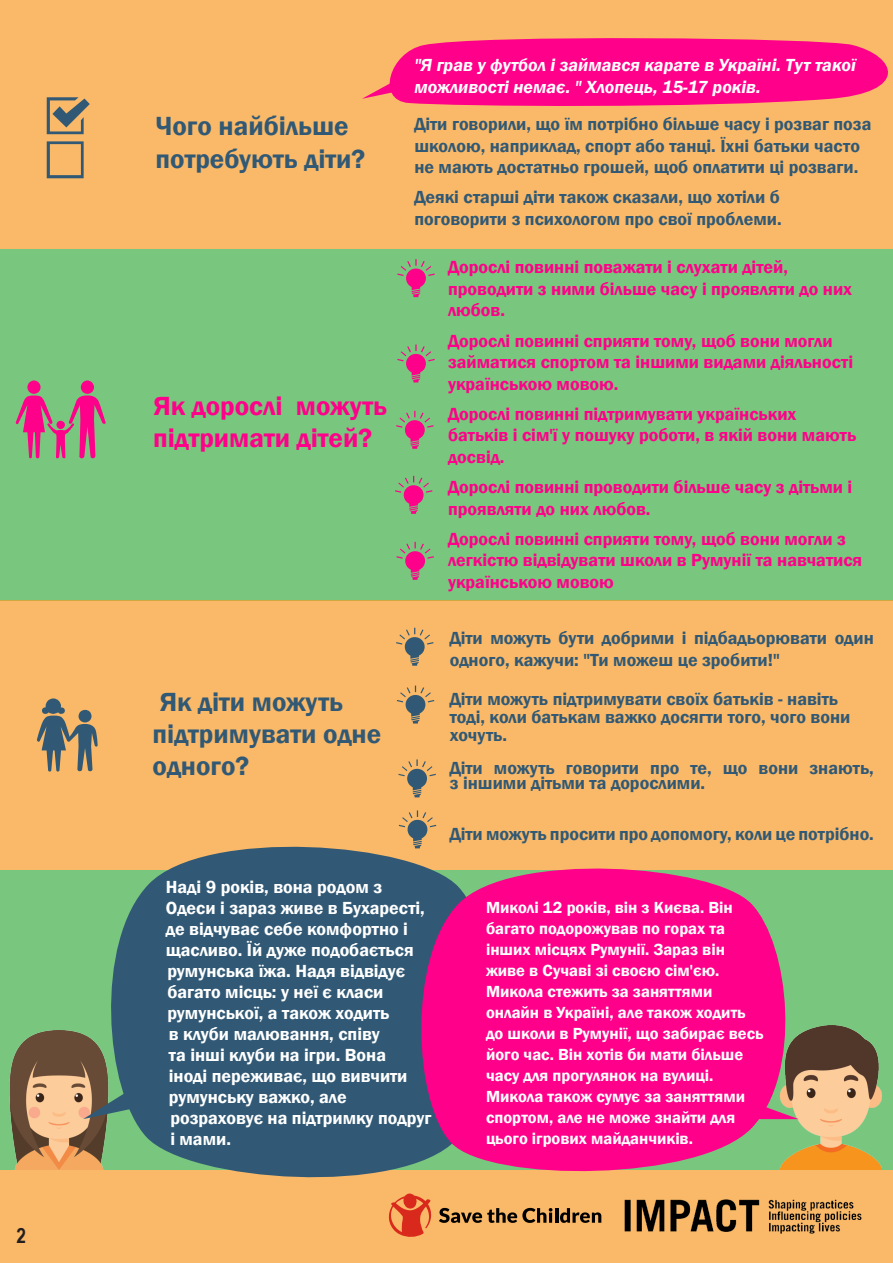
<style>
.page{position:relative;width:893px;height:1263px;background:#fff}
.page>*{position:absolute;margin:0;border:0;box-sizing:border-box;transform-origin:0 0}
.Paragraph_text{font:120px "OCHA Icons Unbounded";color:#ff008a}
.Blue_header{font:108px "OCHA Icons Unbounded";color:#315975}
.Paragraph_text-2{font:97.5px "OCHA Icons Unbounded";color:#315975}
.Paragraph_text-3{font:54px "OCHA Icons Unbounded";color:#ff008a}
.Paragraph_text-4{font:54px "OCHA Icons Unbounded";color:#315975}
.Paragraph_text-5{font:600 27px/32.4px "Franklin Gothic";color:#315975}
.Paragraph_text-6{font:600 27px/32.4px "Franklin Gothic";color:#ff008a}
.t1{font:700 21px "Arial Narrow";color:#231f20}
.Paragraph_text-7{font:600 18px/21.6px "Franklin Gothic";color:#315975}
.Paragraph_text-8{font:600 18px/21.6px "Franklin Gothic";color:#ff008a}
.Body{font:600 18px/21px "Franklin Gothic";color:#fff}
.Paragraph_text-9{font:italic 600 18px/21.6px "Franklin Gothic";color:#fff}
.Body-2{font:600 16.5px/21px "Franklin Gothic";color:#fff}
</style>
<div class="page">
<div style="left:0;top:1170px;width:893px;height:93px;background:#fab968"></div>
<svg style="left:439px;top:1208px;width:113px;height:15px"></svg>
<hr style="left:555px;top:1208px;width:3px;height:15px;background:#000">
<svg style="left:560px;top:1208px;width:41px;height:15px"></svg>
<svg style="left:388px;top:1197px;width:44px;height:40px"></svg>
<img style="left:624px;top:1199px;width:238px;height:35px">
<div style="left:0;top:0;width:893px;height:249px;background:#fab968"></div>
<svg style="left:362px;top:38px;width:526px;height:68px;background:#fe1b84"></svg>
<div style="left:0;top:249px;width:893px;height:352px;background:#79c67f"></div>
<div style="left:0;top:601px;width:893px;height:269px;background:#fab968"></div>
<div style="left:0;top:870px;width:893px;height:300px;background:#79c67f"></div>
<svg style="left:111px;top:846px;width:308px;height:351px;background:#486673"></svg>
<img style="left:9px;top:1031px;width:120px;height:139px">
<svg style="left:83px;top:1078px;width:77px;height:41px;background:#59716e"></svg>
<svg style="left:407px;top:850px;width:379px;height:333px;fill:#ff008a"></svg>
<img style="left:760px;top:1026px;width:122px;height:144px">
<svg style="left:722px;top:1092px;width:77px;height:27px;background:#e63987"></svg>
<p class="Blue_header" style="left:14px;top:85px;width:110px">♓</p>
<p class="Paragraph_text" style="left:0;top:360px;width:121px">☶</p>
<p class="Paragraph_text-2" style="left:18px;top:687px;width:99px">☹</p>
<p class="t1" style="left:16px;top:1220px;width:11px">2</p>
<p class="Paragraph_text-5" style="left:155px;top:110px;width:211px">Чого найбільше потребують діти?</p>
<p class="Paragraph_text-9" style="left:414px;top:54px;width:443px">"Я грав у футбол і займався карате в Україні. Тут такої можливості немає. " Хлопець, 15-17 років.</p>
<p class="Paragraph_text-7" style="left:414px;top:113px;width:459px">Діти говорили, що їм потрібно більше часу і розваг поза школою, наприклад, спорт або танці. Їхні батьки часто не мають достатньо грошей, щоб оплатити ці розваги.</p>
<p class="Paragraph_text-7" style="left:414px;top:187px;width:367px">Деякі старші діти також сказали, що хотіли б</p>
<p class="Paragraph_text-7" style="left:414px;top:208px;width:369px">поговорити з психологом про свої проблеми.</p>
<p class="Paragraph_text-3" style="left:389px;top:252px;width:55px">♞</p>
<p class="Paragraph_text-6" style="left:153px;top:390px;width:236px">Як дорослі можуть підтримати дітей?</p>
<p class="Paragraph_text-3" style="left:389px;top:337px;width:55px">♞</p>
<p class="Paragraph_text-3" style="left:388px;top:403px;width:55px">♞</p>
<p class="Paragraph_text-3" style="left:387px;top:468px;width:55px">♞</p>
<p class="Paragraph_text-3" style="left:388px;top:534px;width:55px">♞</p>
<p class="Paragraph_text-8" style="left:448px;top:257px;width:406px">Дорослі повинні поважати і слухати дітей, проводити з ними більше часу і проявляти до них любов.</p>
<p class="Paragraph_text-8" style="left:448px;top:330px;width:406px">Дорослі повинні сприяти тому, щоб вони могли займатися спортом та іншими видами діяльності українською мовою.</p>
<p class="Paragraph_text-8" style="left:448px;top:403px;width:410px">Дорослі повинні підтримувати українських батьків і сім'ї у пошуку роботи, в якій вони мають досвід.</p>
<p class="Paragraph_text-8" style="left:448px;top:477px;width:406px">Дорослі повинні проводити більше часу з дітьми і проявляти до них любов.</p>
<p class="Paragraph_text-8" style="left:448px;top:528px;width:416px">Дорослі повинні сприяти тому, щоб вони могли з легкістю відвідувати школи в Румунії та навчатися українською мовою</p>
<p class="Paragraph_text-4" style="left:388px;top:620px;width:55px">♞</p>
<p class="Paragraph_text-7" style="left:450px;top:627px;width:426px">Діти можуть бути добрими і підбадьорювати один одного, кажучи: "Ти можеш це зробити!"</p>
<p class="Paragraph_text-7" style="left:450px;top:688px;width:390px">Діти можуть підтримувати своїх батьків - навіть</p>
<p class="Paragraph_text-7" style="left:450px;top:706px;width:402px">тоді, коли батькам важко досягти того, чого вони</p>
<p class="Paragraph_text-7" style="left:450px;top:724px;width:59px">хочуть.</p>
<p class="Paragraph_text-7" style="left:450px;top:761px;width:426px;line-height:15px">Діти можуть говорити про те, що вони знають, з іншими дітьми та дорослими.</p>
<p class="Paragraph_text-7" style="left:450px;top:823px;width:426px">Діти можуть просити про допомогу, коли це потрібно.</p>
<p class="Paragraph_text-4" style="left:389px;top:678px;width:55px">♞</p>
<p class="Paragraph_text-5" style="left:153px;top:686px;width:230px">Як діти можуть підтримувати одне</p>
<p class="Paragraph_text-5" style="left:153px;top:750px;width:98px">одного?</p>
<p class="Paragraph_text-4" style="left:390px;top:752px;width:56px">♞</p>
<p class="Paragraph_text-4" style="left:391px;top:803px;width:55px">♞</p>
<p class="Body" style="left:166px;top:877px;width:267px">Наді 9 років, вона родом з<br>Одеси і зараз живе в Бухаресті, де відчуває себе комфортно і щасливо. Їй дуже подобається румунська їжа. Надя відвідує багато місць: у неї є класи румунської, а також ходить<br>в клуби малювання, співу<br>та інші клуби на ігри. Вона<br>іноді переживає, що вивчити румунську важко, але розраховує на підтримку подруг і мами.</p>
<p class="Body-2" style="left:486px;top:897px;width:279px">Миколі 12 років, він з Києва. Він багато подорожував по горах та інших місцях Румунії. Зараз він живе в Сучаві зі своєю сім'єю.<br>Микола стежить за заняттями онлайн в Україні, але також ходить до школи в Румунії, що забирає весь його час. Він хотів би мати більше часу для прогулянок на вулиці.<br>Микола також сумує за заняттями спортом, але не може знайти для цього ігрових майданчиків.</p>
</div>
